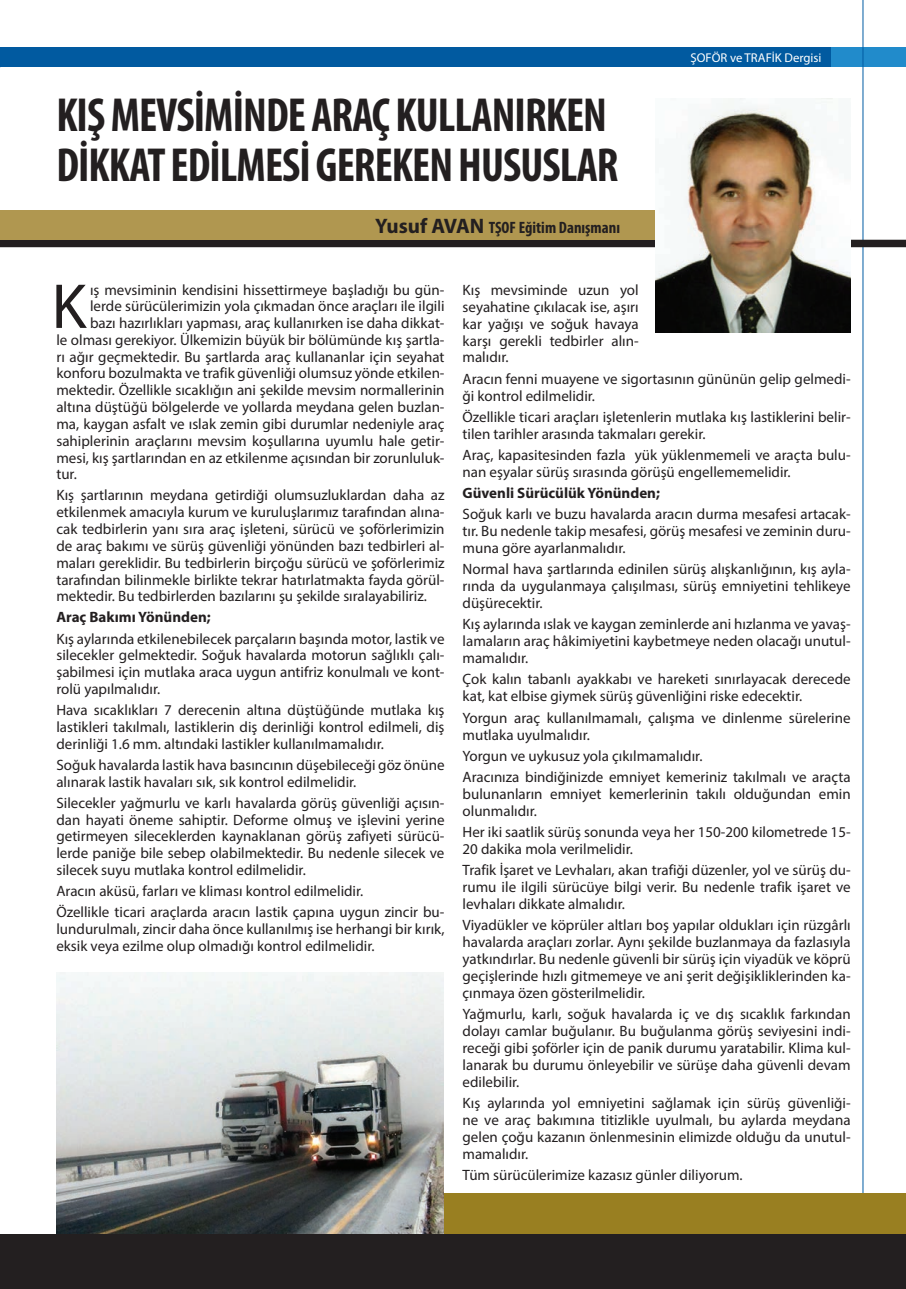
<style>
.page{position:relative;width:906px;height:1289px;background:#fff}
.page>*{position:absolute;margin:0;border:0;box-sizing:border-box;transform-origin:0 0}
.t1{font:63.9px "Myriad Pro";color:#231f20}
.t2{font:700 condensed 48px/49.9px "Myriad Pro";letter-spacing:-.02em;color:#231f20;scale:.96 1}
.t3{font:700 condensed 16.5px "Myriad Pro";color:#231f20}
.t4{font:15px/17px "Myriad Pro";color:#231f20;text-align:justify}
.t5{font:700 15px "Myriad Pro";color:#231f20}
.t6{font:12.75px "Myriad Pro";color:#fff}
.s1{font-stretch:normal;font-size:21px}
</style>
<div class="page">
<div style="left:0;top:48px;width:905px;height:19px;background:#015aa0"></div>
<div style="left:831px;top:48px;width:75px;height:19px;background:#218bcb"></div>
<hr style="left:862px;top:0;width:1px;height:1246px;background:#015ca3">
<div style="left:383px;top:1193px;width:523px;height:42px;background:#997f21"></div>
<div style="left:0;top:240px;width:906px;height:7px;background:#231f20"></div>
<div style="left:0;top:210px;width:659px;height:30px;background:#b09750"></div>
<img style="left:656px;top:98px;width:194px;height:234px">
<img style="left:56px;top:972px;width:387px;height:261px">
<div style="left:0;top:1233px;width:906px;height:55px;background:#231f20"></div>
<h2 class="t2" style="left:56px;top:89px;width:587px">KIŞ MEVSİMİNDE ARAÇ KULLANIRKEN<br>DİKKAT EDİLMESİ GEREKEN HUSUSLAR</h2>
<p class="t3" style="left:375px;top:217px;width:246px"><span class="s1">Yusuf AVAN</span> TŞOF Eğitim Danışmanı</p>
<p class="t6" style="left:690px;top:50px;width:133px">ŞOFÖR ve TRAFİK Dergisi</p>
<h1 class="t1" style="left:52px;top:267px;width:36px">K</h1>
<p class="t4" style="left:90px;top:281px;width:356px">ış mevsiminin kendisini hissettirmeye başladığı bu gün-</p>
<p class="t4" style="left:90px;top:298px;width:356px">lerde sürücülerimizin yola çıkmadan önce araçları ile ilgili</p>
<p class="t4" style="left:90px;top:314px;width:356px">bazı hazırlıkları yapması, araç kullanırken ise daha dikkat-</p>
<p class="t4" style="left:56px;top:331px;width:389px">le olması gerekiyor. Ülkemizin büyük bir bölümünde kış şartla-</p>
<p class="t4" style="left:56px;top:348px;width:390px">rı ağır geçmektedir. Bu şartlarda araç kullananlar için seyahat</p>
<p class="t4" style="left:56px;top:364px;width:390px">konforu bozulmakta ve trafik güvenliği olumsuz yönde etkilen-</p>
<p class="t4" style="left:56px;top:381px;width:389px">mektedir. Özellikle sıcaklığın ani şekilde mevsim normallerinin</p>
<p class="t4" style="left:56px;top:398px;width:390px">altına düştüğü bölgelerde ve yollarda meydana gelen buzlan-</p>
<p class="t4" style="left:56px;top:415px;width:389px">ma, kaygan asfalt ve ıslak zemin gibi durumlar nedeniyle araç</p>
<p class="t4" style="left:56px;top:432px;width:389px">sahiplerinin araçlarını mevsim koşullarına uyumlu hale getir-</p>
<p class="t4" style="left:56px;top:449px;width:389px">mesi, kış şartlarından en az etkilenme açısından bir zorunluluk-</p>
<p class="t4" style="left:56px;top:465px;width:22px">tur.</p>
<p class="t4" style="left:56px;top:486px;width:390px">Kış şartlarının meydana getirdiği olumsuzluklardan daha az etkilenmek amacıyla kurum ve kuruluşlarımız tarafından alına&shy;cak tedbirlerin yanı sıra araç işleteni, sürücü ve şoförlerimizin de araç bakımı ve sürüş güvenliği yönünden bazı tedbirleri al&shy;maları gereklidir. Bu tedbirlerin birçoğu sürücü ve şoförlerimiz tarafından bilinmekle birlikte tekrar hatırlatmakta fayda görül&shy;mektedir. Bu tedbirlerden bazılarını şu şekilde sıralayabiliriz.</p>
<p class="t5" style="left:56px;top:607px;width:156px">Araç Bakımı Yönünden;</p>
<p class="t4" style="left:56px;top:630px;width:390px">Kış aylarında etkilenebilecek parçaların başında motor, lastik ve silecekler gelmektedir. Soğuk havalarda motorun sağlıklı çalı&shy;şabilmesi için mutlaka araca uygun antifriz konulmalı ve kont&shy;rolü yapılmalıdır.</p>
<p class="t4" style="left:56px;top:701px;width:390px">Hava sıcaklıkları 7 derecenin altına düştüğünde mutlaka kış lastikleri takılmalı, lastiklerin diş derinliği kontrol edilmeli, diş derinliği 1.6 mm. altındaki lastikler kullanılmamalıdır.</p>
<p class="t4" style="left:56px;top:756px;width:390px">Soğuk havalarda lastik hava basıncının düşebileceği göz önüne alınarak lastik havaları sık, sık kontrol edilmelidir.</p>
<p class="t4" style="left:56px;top:794px;width:390px">Silecekler yağmurlu ve karlı havalarda görüş güvenliği açısın&shy;dan hayati öneme sahiptir. Deforme olmuş ve işlevini yerine getirmeyen sileceklerden kaynaklanan görüş zafiyeti sürücü&shy;lerde paniğe bile sebep olabilmektedir. Bu nedenle silecek ve silecek suyu mutlaka kontrol edilmelidir.</p>
<p class="t4" style="left:56px;top:880px;width:389px;line-height:21px">Aracın aküsü, farları ve kliması kontrol edilmelidir.<br>Özellikle ticari araçlarda aracın lastik çapına uygun zincir bu-</p>
<p class="t4" style="left:56px;top:920px;width:390px">lundurulmalı, zincir daha önce kullanılmış ise herhangi bir kırık, eksik veya ezilme olup olmadığı kontrol edilmelidir.</p>
<p class="t4" style="left:462px;top:281px;width:178px">Kış mevsiminde uzun yol seyahatine çıkılacak ise, aşırı kar yağışı ve soğuk havaya karşı gerekli tedbirler alın&shy;malıdır.</p>
<p class="t4" style="left:462px;top:370px;width:390px">Aracın fenni muayene ve sigortasının gününün gelip gelmedi&shy;ği kontrol edilmelidir.</p>
<p class="t4" style="left:462px;top:408px;width:389px">Özellikle ticari araçları işletenlerin mutlaka kış lastiklerini belir&shy;tilen tarihler arasında takmaları gerekir.</p>
<p class="t4" style="left:462px;top:446px;width:390px">Araç, kapasitesinden fazla yük yüklenmemeli ve araçta bulu&shy;nan eşyalar sürüş sırasında görüşü engellememelidir.</p>
<p class="t5" style="left:462px;top:483px;width:199px">Güvenli Sürücülük Yönünden;</p>
<p class="t4" style="left:462px;top:505px;width:390px">Soğuk karlı ve buzu havalarda aracın durma mesafesi artacak&shy;tır. Bu nedenle takip mesafesi, görüş mesafesi ve zeminin duru&shy;muna göre ayarlanmalıdır.</p>
<p class="t4" style="left:462px;top:560px;width:390px">Normal hava şartlarında edinilen sürüş alışkanlığının, kış ayla&shy;rında da uygulanmaya çalışılması, sürüş emniyetini tehlikeye düşürecektir.</p>
<p class="t4" style="left:462px;top:615px;width:389px">Kış aylarında ıslak ve kaygan zeminlerde ani hızlanma ve yavaş&shy;lamaların araç hâkimiyetini kaybetmeye neden olacağı unutul&shy;mamalıdır.</p>
<p class="t4" style="left:462px;top:670px;width:389px">Çok kalın tabanlı ayakkabı ve hareketi sınırlayacak derecede kat, kat elbise giymek sürüş güvenliğini riske edecektir.</p>
<p class="t4" style="left:462px;top:709px;width:389px">Yorgun araç kullanılmamalı, çalışma ve dinlenme sürelerine mutlaka uyulmalıdır.</p>
<p class="t4" style="left:462px;top:745px;width:389px;line-height:21.1px">Yorgun ve uykusuz yola çıkılmamalıdır.<br>Aracınıza bindiğinizde emniyet kemeriniz takılmalı ve araçta</p>
<p class="t4" style="left:462px;top:785px;width:390px">bulunanların emniyet kemerlerinin takılı olduğundan emin olunmalıdır.</p>
<p class="t4" style="left:462px;top:823px;width:389px">Her iki saatlik sürüş sonunda veya her 150-200 kilometrede 15-<br>20 dakika mola verilmelidir.</p>
<p class="t4" style="left:462px;top:861px;width:390px">Trafik İşaret ve Levhaları, akan trafiği düzenler, yol ve sürüş du&shy;rumu ile ilgili sürücüye bilgi verir. Bu nedenle trafik işaret ve levhaları dikkate almalıdır.</p>
<p class="t4" style="left:462px;top:916px;width:390px">Viyadükler ve köprüler altları boş yapılar oldukları için rüzgârlı havalarda araçları zorlar. Aynı şekilde buzlanmaya da fazlasıyla yatkındırlar. Bu nedenle güvenli bir sürüş için viyadük ve köprü geçişlerinde hızlı gitmemeye ve ani şerit değişikliklerinden ka&shy;çınmaya özen gösterilmelidir.</p>
<p class="t4" style="left:462px;top:1005px;width:389px">Yağmurlu, karlı, soğuk havalarda iç ve dış sıcaklık farkından dolayı camlar buğulanır. Bu buğulanma görüş seviyesini indi&shy;receği gibi şoförler için de panik durumu yaratabilir. Klima kul&shy;lanarak bu durumu önleyebilir ve sürüşe daha güvenli devam edilebilir.</p>
<p class="t4" style="left:462px;top:1094px;width:390px">Kış aylarında yol emniyetini sağlamak için sürüş güvenliği&shy;ne ve araç bakımına titizlikle uyulmalı, bu aylarda meydana gelen çoğu kazanın önlenmesinin elimizde olduğu da unutul&shy;mamalıdır.</p>
<p class="t4" style="left:462px;top:1166px;width:281px">Tüm sürücülerimize kazasız günler diliyorum.</p>
</div>
